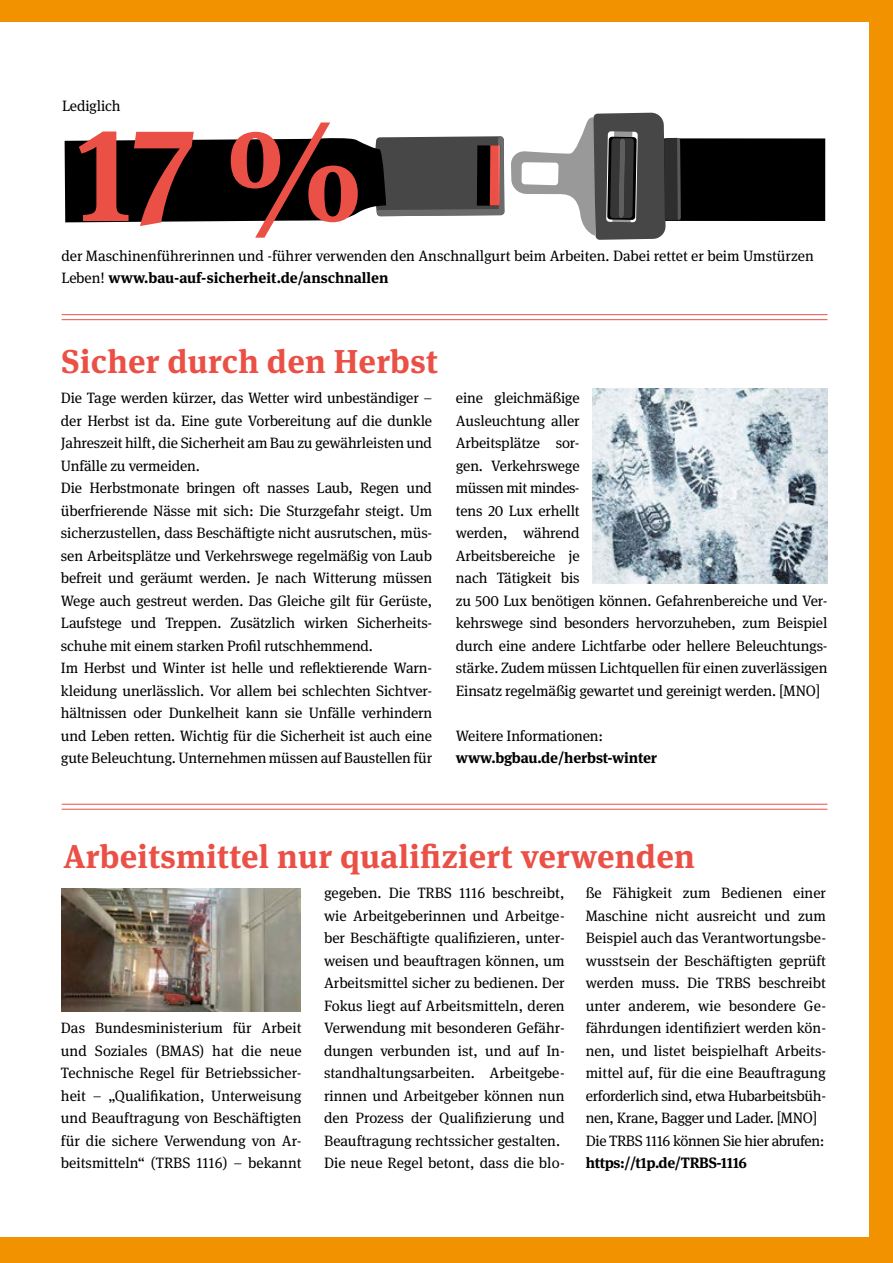
<style>
.page{position:relative;width:893px;height:1263px;background:#f39200}
.page>*{position:absolute;margin:0;border:0;box-sizing:border-box;transform-origin:0 0}
.t1{font:700 135px "DGUV Meta Serif";color:#ea5045}
.t2{font:700 33px "DGUV Meta Serif";letter-spacing:.01em;color:#ea5045}
.t3{font:15px/22.5px "DGUV Meta Serif";letter-spacing:-.01em;color:#000;text-align:justify}
.t4{font:700 15px/22.5px "DGUV Meta Serif";letter-spacing:-.01em;color:#000}
.s1{font-weight:700;font-size:14.4px}
.s2{font-weight:700}
.s3{font-weight:400}
</style>
<div class="page">
<div style="left:0;top:23px;width:868px;height:1214px;background:#fff"></div>
<div style="left:656px;top:138px;width:169px;height:83px;background:#000"></div>
<svg style="left:511px;top:113px;width:170px;height:127px"></svg>
<svg style="left:65px;top:136px;width:439px;height:86px;background:#262323"></svg>
<img style="left:61px;top:888px;width:239px;height:123px">
<img style="left:592px;top:389px;width:235px;height:194px">
<hr style="left:62px;top:314px;width:765px;height:1px;background:#ea5045">
<hr style="left:62px;top:319px;width:765px;height:1px;background:#ea5045">
<hr style="left:62px;top:804px;width:765px;height:1px;background:#ea5045">
<hr style="left:62px;top:809px;width:765px;height:1px;background:#ea5045">
<p class="t3" style="left:62px;top:95px;width:99px">Lediglich <span class="s1">17 %</span></p>
<h3 class="t1" style="left:75px;top:91px;width:288px">17 %</h3>
<p class="t3" style="left:61px;top:245px;width:754px">der Maschinenführerinnen und -führer verwenden den Anschnallgurt beim Arbeiten. Dabei rettet er beim Umstürzen<br>Leben! <span class="s2">www.bau-auf-sicherheit.de/anschnallen</span></p>
<h3 class="t2" style="left:62px;top:341px;width:378px">Sicher durch den Herbst</h3>
<p class="t3" style="left:61px;top:387px;width:373px">Die Tage werden kürzer, das Wetter wird unbeständiger – der Herbst ist da. Eine gute Vorbereitung auf die dunkle Jahreszeit hilft, die Sicherheit am Bau zu gewährleisten und Unfälle zu vermeiden.</p>
<p class="t3" style="left:61px;top:477px;width:373px">Die Herbstmonate bringen oft nasses Laub, Regen und überfrierende Nässe mit sich: Die Sturzgefahr steigt. Um sicherzustellen, dass Beschäftigte nicht ausrutschen, müs&shy;sen Arbeitsplätze und Verkehrswege regelmäßig von Laub befreit und geräumt werden. Je nach Witterung müssen Wege auch gestreut werden. Das Gleiche gilt für Gerüste, Laufstege und Treppen. Zusätzlich wirken Sicherheits&shy;schuhe mit einem starken Profil rutschhemmend.</p>
<p class="t3" style="left:61px;top:657px;width:373px">Im Herbst und Winter ist helle und reflektierende Warn&shy;kleidung unerlässlich. Vor allem bei schlechten Sichtver&shy;hältnissen oder Dunkelheit kann sie Unfälle verhindern und Leben retten. Wichtig für die Sicherheit ist auch eine gute Beleuchtung. Unternehmen müssen auf Baustellen für</p>
<p class="t3" style="left:456px;top:387px;width:373px;text-align:left">eine gleichmäßige<br>Ausleuchtung aller<br>Arbeitsplätze sor-<br>gen. Verkehrswege<br>müssen mit mindes-<br>tens 20 Lux erhellt<br>werden, während<br>Arbeitsbereiche je<br>nach Tätigkeit bis<br>zu 500 Lux benötigen können. Gefahrenbereiche und Ver&shy;kehrswege sind besonders hervorzuheben, zum Beispiel durch eine andere Lichtfarbe oder hellere Beleuchtungs&shy;stärke. Zudem müssen Lichtquellen für einen zuverlässigen<br>Einsatz regelmäßig gewartet und gereinigt werden. [MNO]</p>
<p class="t4" style="left:456px;top:724px;width:203px"><span class="s3">Weitere Informationen: </span>www.bgbau.de/herbst-winter</p>
<h3 class="t2" style="left:63px;top:836px;width:633px">Arbeitsmittel nur qualifiziert verwenden</h3>
<p class="t3" style="left:61px;top:1017px;width:242px">Das Bundesministerium für Arbeit und Soziales (BMAS) hat die neue Technische Regel für Betriebssicher&shy;heit – „Qualifikation, Unterweisung und Beauftragung von Beschäftigten für die sichere Verwendung von Ar&shy;beitsmitteln“ (TRBS 1116) – bekannt</p>
<p class="t3" style="left:324px;top:882px;width:242px">gegeben. Die TRBS 1116 beschreibt, wie Arbeitgeberinnen und Arbeitge&shy;ber Beschäftigte qualifizieren, unter&shy;weisen und beauftragen können, um Arbeitsmittel sicher zu bedienen. Der Fokus liegt auf Arbeitsmitteln, deren Verwendung mit besonderen Gefähr&shy;dungen verbunden ist, und auf In&shy;standhaltungsarbeiten. Arbeitgebe&shy;rinnen und Arbeitgeber können nun den Prozess der Qualifizierung und Beauftragung rechtssicher gestalten.</p>
<p class="t3" style="left:324px;top:1152px;width:242px">Die neue Regel betont, dass die blo-</p>
<p class="t3" style="left:586px;top:882px;width:242px">ße Fähigkeit zum Bedienen einer Maschine nicht ausreicht und zum Beispiel auch das Verantwortungsbe&shy;wusstsein der Beschäftigten geprüft werden muss. Die TRBS beschreibt unter anderem, wie besondere Ge&shy;fährdungen identifiziert werden kön&shy;nen, und listet beispielhaft Arbeits&shy;mittel auf, für die eine Beauftragung erforderlich sind, etwa Hubarbeitsbüh&shy;nen, Krane, Bagger und Lader. [MNO]</p>
<p class="t3" style="left:586px;top:1130px;width:240px">Die TRBS 1116 können Sie hier abrufen: <span class="s2">https://t1p.de/TRBS-1116</span></p>
</div>
